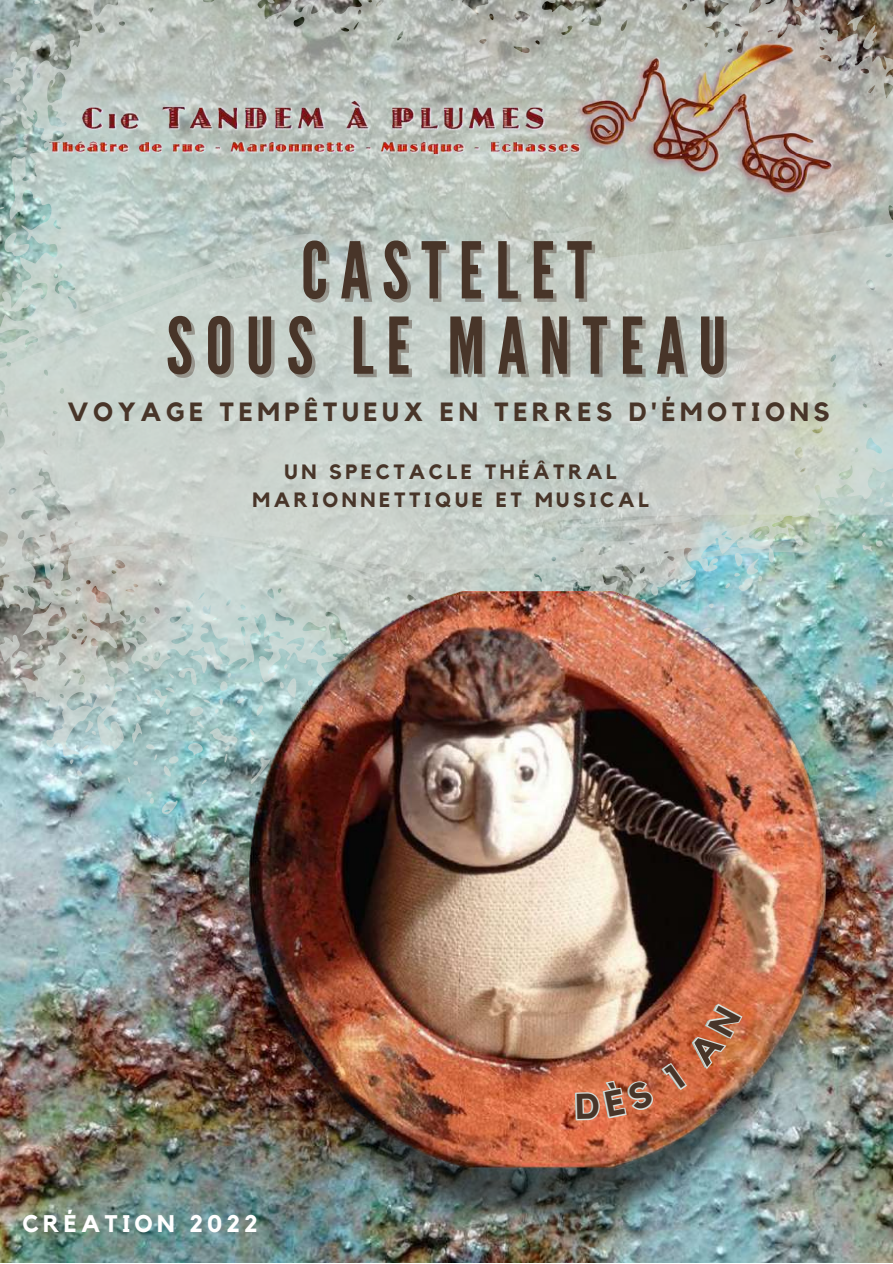
<style>
.page{position:relative;width:893px;height:1264px;background:#fff}
.page>*{position:absolute;margin:0;border:0;box-sizing:border-box;transform-origin:0 0}
.t1{font:78px/75.3px "League Gothic";letter-spacing:.16em;color:#483529;text-align:center}
.t2{font:700 26.25px "Kollektif";letter-spacing:.175em;color:#483529}
.t3{font:700 24px "Kollektif";letter-spacing:.175em;color:#fff}
.t4{font:700 20.7px/28px "Kollektif";letter-spacing:.175em;color:#483529;text-align:center}
</style>
<div class="page">
<img style="left:0;top:871px;width:145px;height:391px">
<img style="left:0;top:0;width:892px;height:871px">
<img style="left:145px;top:611px;width:747px;height:651px">
<svg style="left:0;top:212px;width:892px;height:399px;background:#c2cbc4"></svg>
<svg style="left:0;top:224px;width:352px;height:140px;background:#c1cfc9"></svg>
<svg style="left:0;top:582px;width:13px;height:48px"></svg>
<svg style="left:546px;top:224px;width:59px;height:22px"></svg>
<svg style="left:685px;top:537px;width:134px;height:26px;background:#accbca"></svg>
<svg style="left:221px;top:539px;width:169px;height:41px;background:#c8d2cc"></svg>
<img style="left:22px;top:39px;width:836px;height:173px">
<img style="left:574px;top:1001px;width:170px;height:121px">
<h1 class="t1" style="left:166px;top:235px;width:562px">CASTELET<br>SOUS LE MANTEAU</h1>
<p class="t2" style="left:67px;top:400px;width:763px">VOYAGE TEMPÊTUEUX EN TERRES D'ÉMOTIONS</p>
<p class="t4" style="left:252px;top:458px;width:397px">UN SPECTACLE THÉÂTRAL<br>MARIONNETTIQUE ET MUSICAL</p>
<p class="t3" style="left:22px;top:1212px;width:236px">CRÉATION 2022</p>
</div>
